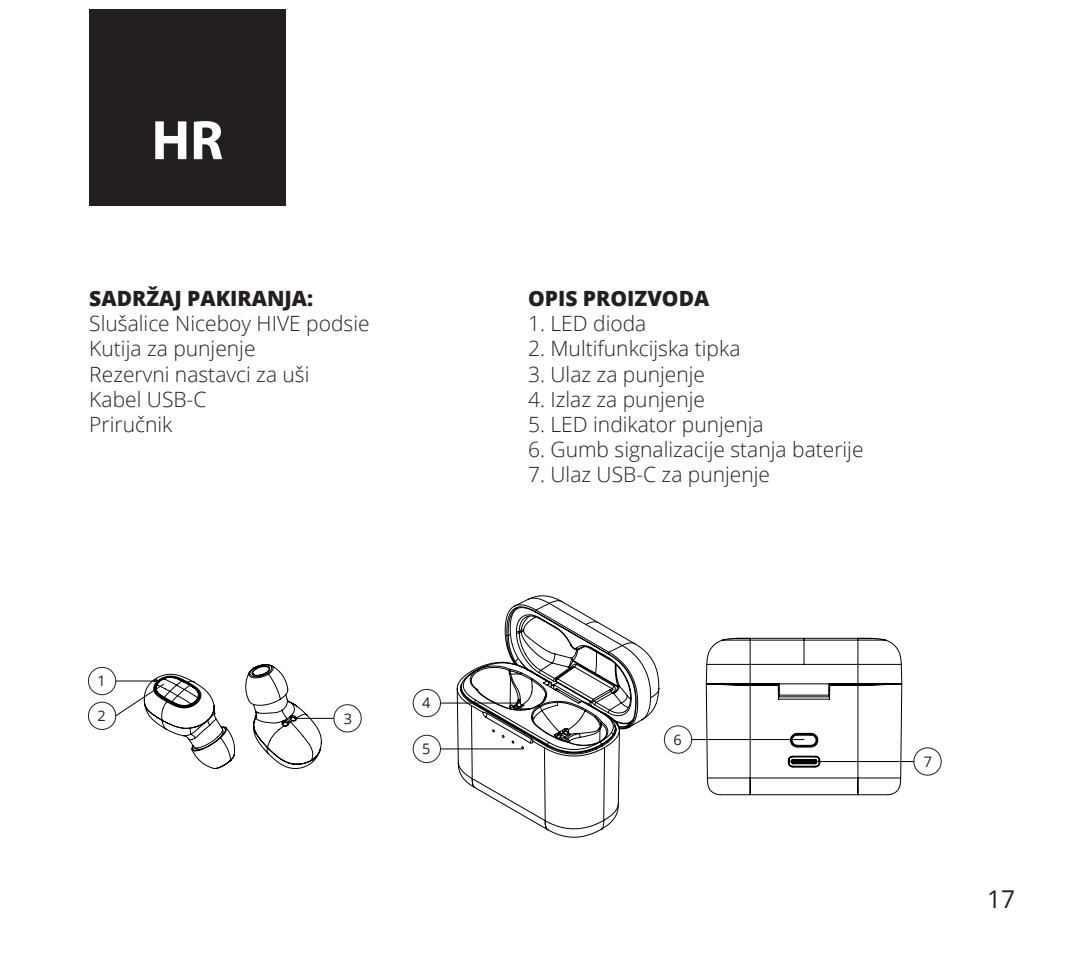
<style>
.page{position:relative;width:1072px;height:973px;background:#fff}
.page>*{position:absolute;margin:0;border:0;box-sizing:border-box;transform-origin:0 0}
.t1{font:700 56px "Myriad Pro";color:#fff}
.t2{font:24.5px "Open Sans";color:#231f20}
.t3{font:300 21px "Open Sans";color:#231f20}
.t4{font:800 21px "Open Sans";color:#231f20}
.t5{font:14.35px "Open Sans";color:#231f20}
</style>
<div class="page">
<div style="left:89px;top:9px;width:196px;height:196px;background:#231f20"></div>
<svg style="left:245px;top:664px;width:77px;height:105px"></svg>
<hr style="left:294px;top:717px;width:40px;height:1px;background:#030303">
<div style="left:333px;top:704px;width:28px;height:28px;border:1px solid #231f20;border-radius:50%"></div>
<div style="left:88px;top:666px;width:28px;height:29px;border:1px solid #231f20;border-radius:50%"></div>
<svg style="left:114px;top:673px;width:121px;height:96px"></svg>
<div style="left:88px;top:701px;width:28px;height:28px;border:1px solid #231f20;border-radius:50%"></div>
<svg style="left:456px;top:597px;width:203px;height:234px"></svg>
<hr style="left:440px;top:748px;width:82px;height:1px;background:#030303">
<div style="left:413px;top:734px;width:28px;height:28px;border:1px solid #231f20;border-radius:50%"></div>
<hr style="left:440px;top:702px;width:79px;height:1px;background:#030303">
<div style="left:413px;top:688px;width:28px;height:29px;border:1px solid #231f20;border-radius:50%"></div>
<svg style="left:705px;top:637px;width:197px;height:158px"></svg>
<hr style="left:691px;top:738px;width:113px;height:2px;background:#030303">
<div style="left:664px;top:725px;width:28px;height:28px;border:1px solid #231f20;border-radius:50%"></div>
<hr style="left:804px;top:760px;width:110px;height:2px;background:#030303">
<div style="left:913px;top:747px;width:28px;height:28px;border:1px solid #231f20;border-radius:50%"></div>
<p class="t1" style="left:151px;top:109px;width:73px">HR</p>
<p class="t4" style="left:89px;top:282px;width:225px">SADRŽAJ PAKIRANJA:</p>
<p class="t3" style="left:89px;top:309px;width:282px">Slušalice Niceboy HIVE podsie</p>
<p class="t3" style="left:89px;top:334px;width:168px">Kutija za punjenje</p>
<p class="t3" style="left:89px;top:359px;width:222px">Rezervni nastavci za uši</p>
<p class="t3" style="left:89px;top:385px;width:119px">Kabel USB-C</p>
<p class="t3" style="left:89px;top:410px;width:85px">Priručnik</p>
<p class="t5" style="left:98px;top:671px;width:10px">1</p>
<p class="t5" style="left:98px;top:705px;width:10px">2</p>
<p class="t5" style="left:344px;top:708px;width:10px">3</p>
<p class="t5" style="left:422px;top:693px;width:10px">4</p>
<p class="t5" style="left:422px;top:738px;width:10px">5</p>
<p class="t4" style="left:528px;top:282px;width:183px">OPIS PROIZVODA</p>
<p class="t3" style="left:528px;top:309px;width:120px">1. LED dioda</p>
<p class="t3" style="left:528px;top:334px;width:214px">2. Multifunkcijska tipka</p>
<p class="t3" style="left:528px;top:359px;width:179px">3. Ulaz za punjenje</p>
<p class="t3" style="left:528px;top:385px;width:178px">4. Izlaz za punjenje</p>
<p class="t3" style="left:528px;top:410px;width:237px">5. LED indikator punjenja</p>
<p class="t3" style="left:528px;top:435px;width:337px">6. Gumb signalizacije stanja baterije</p>
<p class="t3" style="left:528px;top:460px;width:244px">7. Ulaz USB-C za punjenje</p>
<p class="t5" style="left:673px;top:729px;width:10px">6</p>
<p class="t5" style="left:923px;top:751px;width:10px">7</p>
<p class="t2" style="left:987px;top:882px;width:30px">17</p>
</div>
